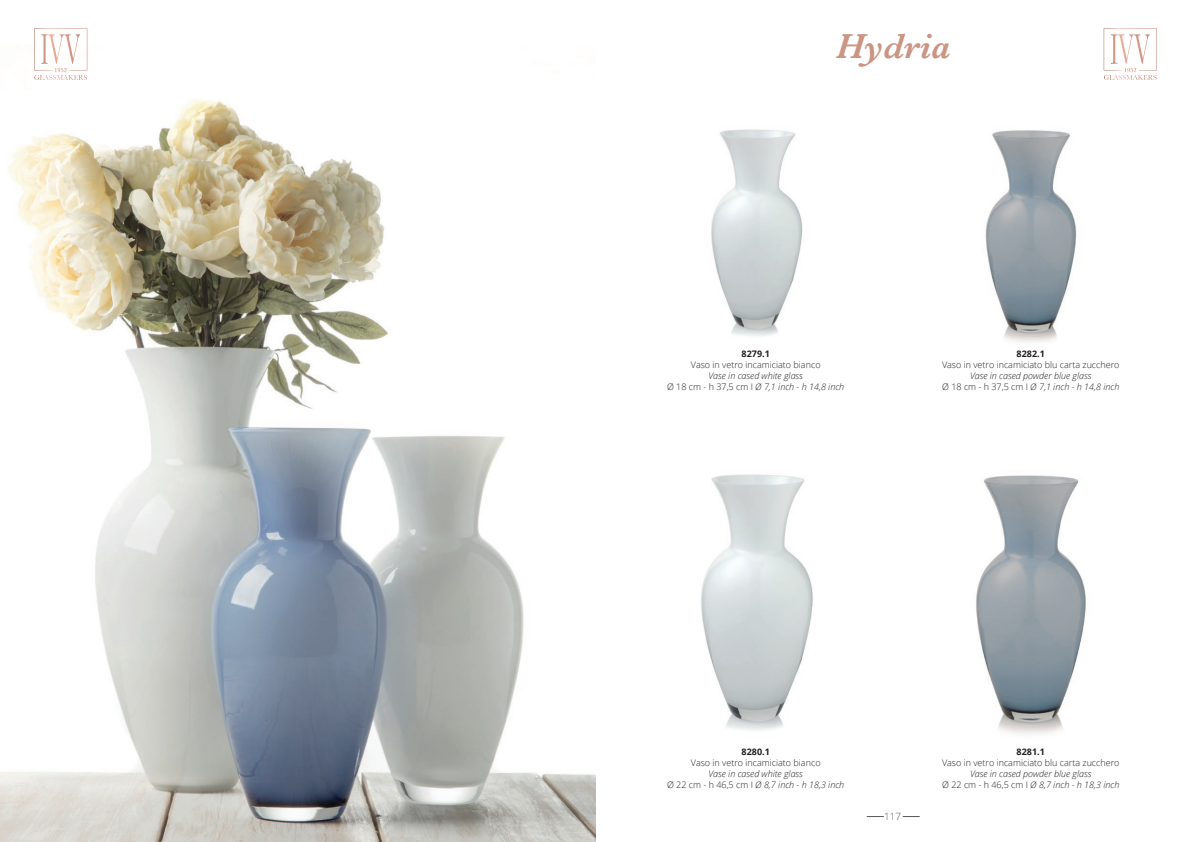
<style>
.page{position:relative;width:1191px;height:842px;background:#fff}
.page>*{position:absolute;margin:0;border:0;box-sizing:border-box;transform-origin:0 0}
.t1{font:italic 600 36px "Baskerville";color:#cc9482}
.t2{font:300 10px "Open Sans";color:#57585a}
.t3{font:italic 300 9px "Open Sans";color:#231f20}
.t4{font:300 9px "Open Sans";color:#231f20}
.t5{font:700 9px "Open Sans";color:#231f20}
.s1{font-style:normal}
</style>
<div class="page">
<svg style="left:866px;top:816px;width:17px;height:1px"></svg>
<svg style="left:902px;top:816px;width:17px;height:1px"></svg>
<svg style="left:1103px;top:28px;width:54px;height:44px"></svg>
<img style="left:976px;top:475px;width:110px;height:259px">
<img style="left:711px;top:129px;width:92px;height:207px">
<img style="left:985px;top:130px;width:92px;height:212px">
<img style="left:701px;top:474px;width:112px;height:257px">
<img style="left:0;top:28px;width:595px;height:814px">
<svg style="left:34px;top:28px;width:53px;height:44px"></svg>
<p class="t1" style="left:836px;top:22px;width:116px">Hydria</p>
<p class="t5" style="left:741px;top:347px;width:30px">8279.1</p>
<p class="t4" style="left:691px;top:358px;width:131px">Vaso in vetro incamiciato bianco</p>
<p class="t3" style="left:708px;top:369px;width:96px">Vase in cased white glass</p>
<p class="t3" style="left:667px;top:380px;width:179px"><span class="s1">Ø 18 cm - h 37,5 cm I</span> Ø 7,1 inch - h 14,8 inch</p>
<p class="t5" style="left:1016px;top:347px;width:30px">8282.1</p>
<p class="t4" style="left:942px;top:358px;width:179px">Vaso in vetro incamiciato blu carta zucchero</p>
<p class="t3" style="left:970px;top:369px;width:123px">Vase in cased powder blue glass</p>
<p class="t3" style="left:942px;top:380px;width:179px"><span class="s1">Ø 18 cm - h 37,5 cm I</span> Ø 7,1 inch - h 14,8 inch</p>
<p class="t5" style="left:741px;top:745px;width:30px">8280.1</p>
<p class="t4" style="left:691px;top:756px;width:131px">Vaso in vetro incamiciato bianco</p>
<p class="t3" style="left:708px;top:767px;width:96px">Vase in cased white glass</p>
<p class="t3" style="left:667px;top:778px;width:179px"><span class="s1">Ø 22 cm - h 46,5 cm I</span> Ø 8,7 inch - h 18,3 inch</p>
<p class="t2" style="left:884px;top:809px;width:19px">117</p>
<p class="t5" style="left:1016px;top:745px;width:30px">8281.1</p>
<p class="t4" style="left:942px;top:756px;width:179px">Vaso in vetro incamiciato blu carta zucchero</p>
<p class="t3" style="left:970px;top:767px;width:123px">Vase in cased powder blue glass</p>
<p class="t3" style="left:942px;top:778px;width:179px"><span class="s1">Ø 22 cm - h 46,5 cm I</span> Ø 8,7 inch - h 18,3 inch</p>
</div>
